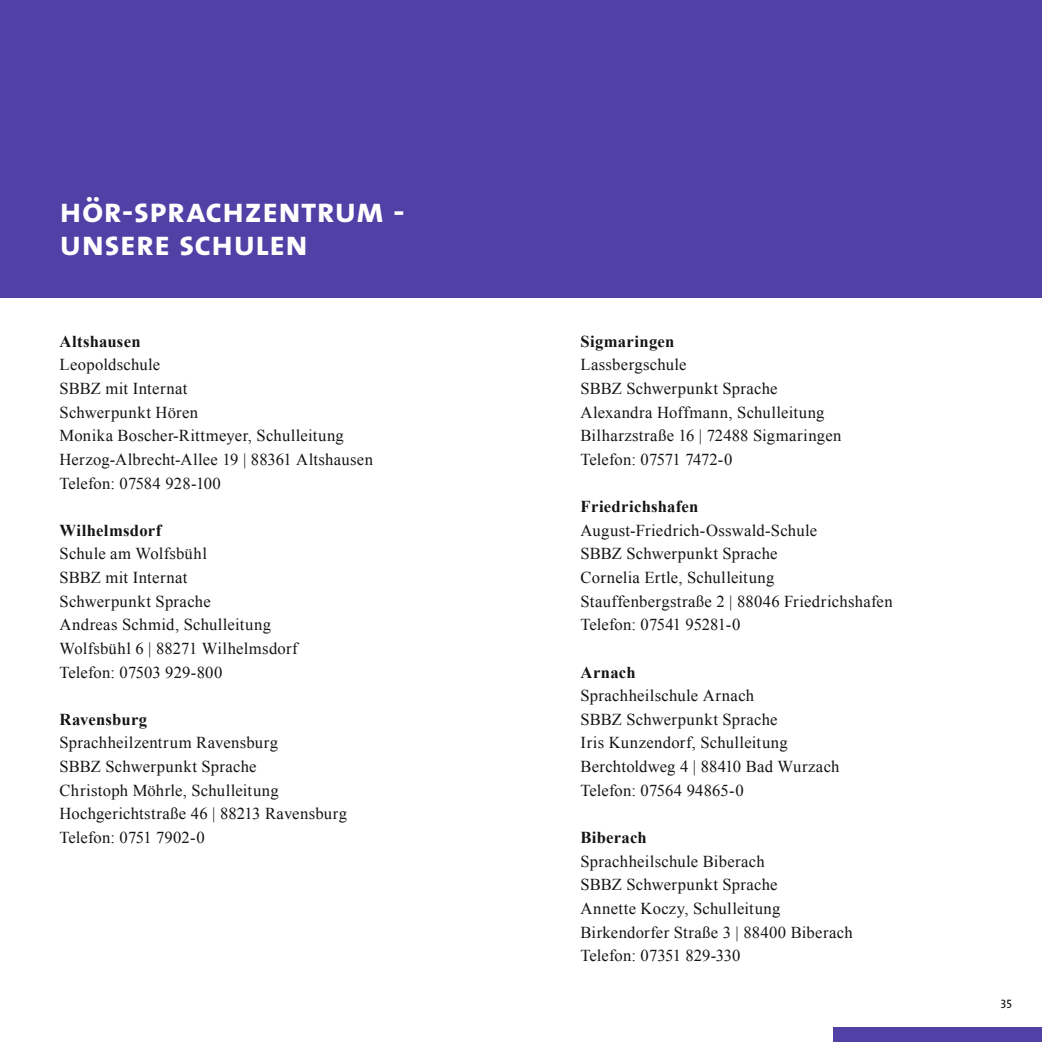
<style>
.page{position:relative;width:1042px;height:1042px;background:#fff}
.page>*{position:absolute;margin:0;border:0;box-sizing:border-box;transform-origin:0 0}
.Kapitelkopf{font:35px/33.2px "The Sans Bold Caps";color:#fff}
.Fließtext{font:16.62px "Times New Roman";letter-spacing:.015em;color:#131413}
.Fließtext-2{font:700 16.62px "Times New Roman";letter-spacing:.015em;color:#131413}
.Fließtext-3{font:16.62px "Times New Roman";letter-spacing:-.005em;color:#131413}
.t1{font:12.25px "The Sans Caps";color:#131413}
</style>
<div class="page">
<div style="left:833px;top:1027px;width:209px;height:15px;background:#5140a5"></div>
<div style="left:0;top:0;width:521px;height:298px;background:#5140a5"></div>
<div style="left:521px;top:0;width:521px;height:298px;background:#5140a5"></div>
<p class="Kapitelkopf" style="left:60px;top:192px;width:347px">hör-sprachzentrum - unsere schulen</p>
<p class="Fließtext-2" style="left:60px;top:330px;width:83px">Altshausen</p>
<p class="Fließtext" style="left:60px;top:354px;width:102px">Leopoldschule</p>
<p class="Fließtext" style="left:60px;top:377px;width:129px">SBBZ mit Internat</p>
<p class="Fließtext" style="left:60px;top:401px;width:140px">Schwerpunkt Hören</p>
<p class="Fließtext" style="left:60px;top:424px;width:286px">Monika Boscher-Rittmeyer, Schulleitung</p>
<p class="Fließtext" style="left:60px;top:448px;width:315px">Herzog-Albrecht-Allee 19 | 88361 Altshausen</p>
<p class="Fließtext" style="left:60px;top:472px;width:163px">Telefon: 07584 928-100</p>
<p class="Fließtext-2" style="left:60px;top:519px;width:103px">Wilhelmsdorf</p>
<p class="Fließtext" style="left:60px;top:543px;width:149px">Schule am Wolfsbühl</p>
<p class="Fließtext" style="left:60px;top:566px;width:129px">SBBZ mit Internat</p>
<p class="Fließtext" style="left:60px;top:590px;width:153px">Schwerpunkt Sprache</p>
<p class="Fließtext" style="left:60px;top:613px;width:213px">Andreas Schmid, Schulleitung</p>
<p class="Fließtext" style="left:60px;top:637px;width:240px">Wolfsbühl 6 | 88271 Wilhelmsdorf</p>
<p class="Fließtext" style="left:60px;top:661px;width:164px">Telefon: 07503 929-800</p>
<p class="Fließtext-2" style="left:60px;top:708px;width:89px">Ravensburg</p>
<p class="Fließtext" style="left:60px;top:732px;width:220px">Sprachheilzentrum Ravensburg</p>
<p class="Fließtext" style="left:60px;top:755px;width:199px">SBBZ Schwerpunkt Sprache</p>
<p class="Fließtext" style="left:60px;top:779px;width:221px">Christoph Möhrle, Schulleitung</p>
<p class="Fließtext" style="left:60px;top:802px;width:289px">Hochgerichtstraße 46 | 88213 Ravensburg</p>
<p class="Fließtext" style="left:60px;top:826px;width:147px">Telefon: 0751 7902-0</p>
<p class="Fließtext-2" style="left:580px;top:330px;width:95px">Sigmaringen</p>
<p class="Fließtext" style="left:580px;top:354px;width:108px">Lassbergschule</p>
<p class="Fließtext" style="left:580px;top:377px;width:199px">SBBZ Schwerpunkt Sprache</p>
<p class="Fließtext" style="left:580px;top:401px;width:245px">Alexandra Hoffmann, Schulleitung</p>
<p class="Fließtext" style="left:580px;top:424px;width:262px">Bilharzstraße 16 | 72488 Sigmaringen</p>
<p class="Fließtext-3" style="left:580px;top:448px;width:153px">Telefon: 07571 7472-0</p>
<p class="Fließtext-2" style="left:580px;top:495px;width:119px">Friedrichshafen</p>
<p class="Fließtext" style="left:580px;top:519px;width:238px">August-Friedrich-Osswald-Schule</p>
<p class="Fließtext" style="left:580px;top:543px;width:199px">SBBZ Schwerpunkt Sprache</p>
<p class="Fließtext" style="left:580px;top:566px;width:195px">Cornelia Ertle, Schulleitung</p>
<p class="Fließtext" style="left:580px;top:590px;width:314px">Stauffenbergstraße 2 | 88046 Friedrichshafen</p>
<p class="Fließtext" style="left:580px;top:613px;width:161px">Telefon: 07541 95281-0</p>
<p class="Fließtext-2" style="left:580px;top:660px;width:57px">Arnach</p>
<p class="Fließtext" style="left:580px;top:684px;width:175px">Sprachheilschule Arnach</p>
<p class="Fließtext" style="left:580px;top:708px;width:199px">SBBZ Schwerpunkt Sprache</p>
<p class="Fließtext" style="left:580px;top:732px;width:209px">Iris Kunzendorf, Schulleitung</p>
<p class="Fließtext" style="left:580px;top:755px;width:260px">Berchtoldweg 4 | 88410 Bad Wurzach</p>
<p class="Fließtext" style="left:580px;top:779px;width:165px">Telefon: 07564 94865-0</p>
<p class="Fließtext-2" style="left:580px;top:826px;width:68px">Biberach</p>
<p class="Fließtext" style="left:580px;top:850px;width:186px">Sprachheilschule Biberach</p>
<p class="Fließtext" style="left:580px;top:873px;width:199px">SBBZ Schwerpunkt Sprache</p>
<p class="Fließtext" style="left:580px;top:897px;width:201px">Annette Koczy, Schulleitung</p>
<p class="Fließtext" style="left:580px;top:921px;width:274px">Birkendorfer Straße 3 | 88400 Biberach</p>
<p class="Fließtext" style="left:580px;top:944px;width:161px">Telefon: 07351 829-330</p>
<p class="t1" style="left:1000px;top:994px;width:13px">35</p>
</div>
